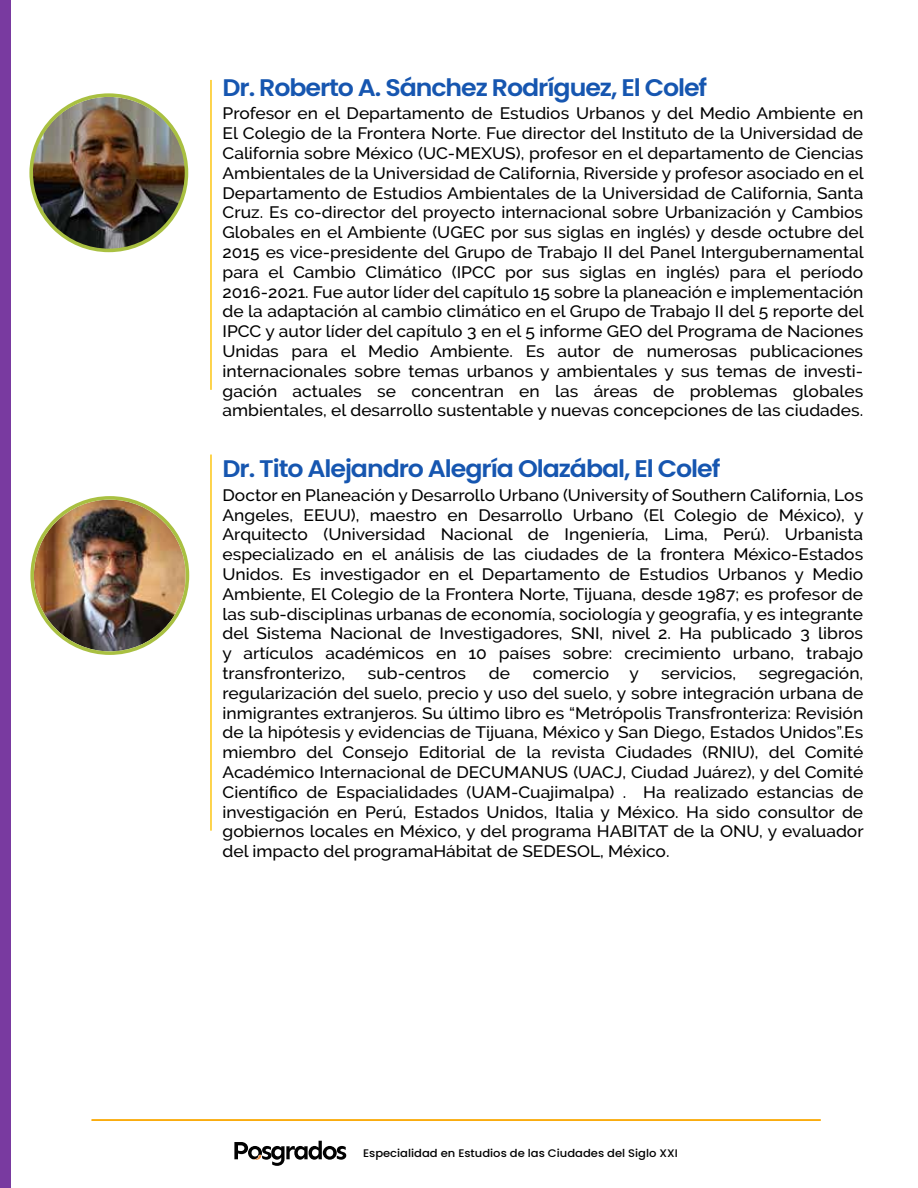
<style>
.page{position:relative;width:918px;height:1188px;background:#fff}
.page>*{position:absolute;margin:0;border:0;box-sizing:border-box;transform-origin:0 0}
.t1{font:600 24px "Poppins";letter-spacing:-.04em;color:#1656b0;scale:1.05 1}
.t2{font:500 16.5px/19.8px "Raleway";color:#000;text-align:justify;scale:1.05 1}
.t3{font:500 10.95px "Poppins";color:#020202;scale:1.05 1}
</style>
<div class="page">
<hr style="left:210px;top:80px;width:2px;height:310px;background:#fdc613">
<hr style="left:210px;top:455px;width:2px;height:376px;background:#fdc613">
<div style="left:0;top:0;width:11px;height:1188px;background:#793aa0"></div>
<img style="left:29px;top:93px;width:159px;height:159px">
<img style="left:30px;top:496px;width:159px;height:159px">
<hr style="left:92px;top:1119px;width:729px;height:2px;background:#faaa08">
<svg style="left:234px;top:1141px;width:112px;height:25px"></svg>
<h1 class="t1" style="left:223px;top:74px;width:463px">Dr. Roberto A. Sánchez Rodríguez, El Colef</h1>
<p class="t2" style="left:223px;top:104px;width:612px">Profesor en el Departamento de Estudios Urbanos y del Medio Ambiente en El Colegio de la Frontera Norte. Fue director del Instituto de la Universidad de California sobre México (UC-MEXUS), profesor en el departamento de Ciencias Ambientales de la Universidad de California, Riverside y profesor asociado en el Departamento de Estudios Ambientales de la Universidad de California, Santa Cruz. Es co-director del proyecto internacional sobre Urbanización y Cambios Globales en el Ambiente (UGEC por sus siglas en inglés) y desde octubre del 2015 es vice-presidente del Grupo de Trabajo II del Panel Intergubernamental para el Cambio Climático (IPCC por sus siglas en inglés) para el período 2016-2021. Fue autor líder del capítulo 15 sobre la planeación e implementación de la adaptación al cambio climático en el Grupo de Trabajo II del 5 reporte del IPCC y autor líder del capítulo 3 en el 5 informe GEO del Programa de Naciones Unidas para el Medio Ambiente. Es autor de numerosas publicaciones internacionales sobre temas urbanos y ambientales y sus temas de investi&shy;gación actuales se concentran en las áreas de problemas globales ambientales, el desarrollo sustentable y nuevas concepciones de las ciudades.</p>
<h1 class="t1" style="left:223px;top:455px;width:476px">Dr. Tito Alejandro Alegría Olazábal, El Colef</h1>
<p class="t2" style="left:223px;top:485px;width:612px">Doctor en Planeación y Desarrollo Urbano (University of Southern California, Los Angeles, EEUU), maestro en Desarrollo Urbano (El Colegio de México), y Arquitecto (Universidad Nacional de Ingeniería, Lima, Perú). Urbanista especializado en el análisis de las ciudades de la frontera México-Estados Unidos. Es investigador en el Departamento de Estudios Urbanos y Medio Ambiente, El Colegio de la Frontera Norte, Tijuana, desde 1987; es profesor de las sub-disciplinas urbanas de economía, sociología y geografía, y es integrante del Sistema Nacional de Investigadores, SNI, nivel 2. Ha publicado 3 libros y artículos académicos en 10 países sobre: crecimiento urbano, trabajo transfronterizo,</p>
<p class="t2" style="left:223px;top:663px;width:612px;text-indent:536px">segregación, regularización del suelo, precio y uso del suelo, y sobre integración urbana de inmigrantes extranjeros. Su último libro es “Metrópolis Transfronteriza: Revisión de la hipótesis y evidencias de Tijuana, México y San Diego, Estados Unidos”.Es miembro del Consejo Editorial de la revista Ciudades (RNIU), del Comité Académico Internacional de DECUMANUS (UACJ, Ciudad Juárez), y del Comité Científico de Espacialidades (UAM-Cuajimalpa) . Ha realizado estancias de investigación en Perú, Estados Unidos, Italia y México. Ha sido consultor de gobiernos locales en México, y del programa HABITAT de la ONU, y evaluador del impacto del programaHábitat de SEDESOL, México.</p>
<p class="t2" style="left:368px;top:663px;width:95px">sub-centros</p>
<p class="t2" style="left:489px;top:663px;width:22px">de</p>
<p class="t2" style="left:533px;top:663px;width:103px">comercio y</p>
<p class="t2" style="left:661px;top:663px;width:73px">servicios,</p>
<p class="t3" style="left:363px;top:1146px;width:301px">Especialidad en Estudios de las Ciudades del Siglo XXI</p>
</div>
